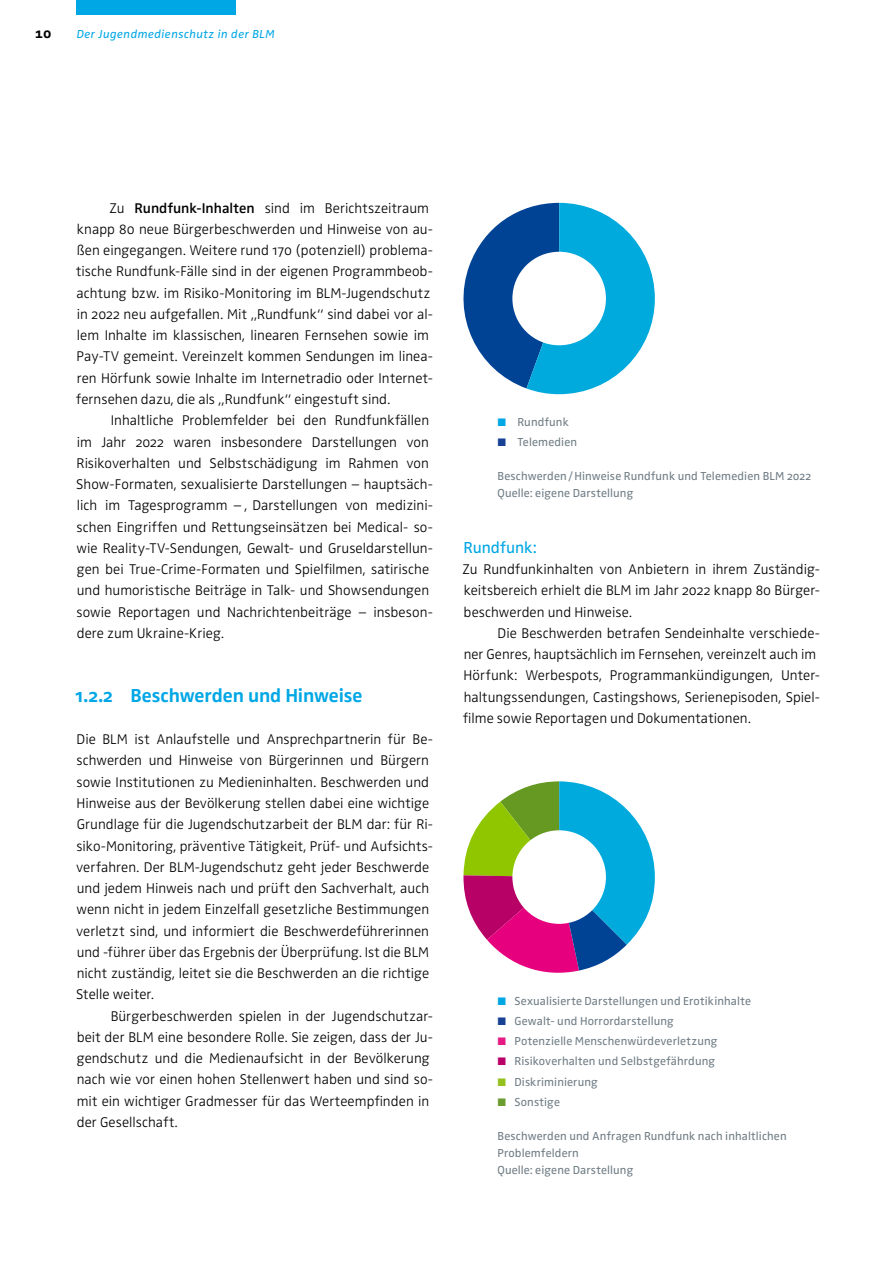
<style>
.page{position:relative;width:893px;height:1263px;background:#fff}
.page>*{position:absolute;margin:0;border:0;box-sizing:border-box;transform-origin:0 0}
.t1{font:700 19.5px "Zwo OT";letter-spacing:-.01em;color:#00a7e5}
.t2{font:16.5px "Zwo OT";letter-spacing:-.005em;color:#00a7e5}
.t3{font:300 14.55px/21.3px "Zwo OT";letter-spacing:.005em;color:#000}
.t4{font:700 14.55px "Zwo OT";color:#000}
.t5{font:12px/17px "Zwo OT";letter-spacing:.01em;color:#717e86}
.t6{font:italic 12px "Zwo OT";letter-spacing:.035em;color:#00a7e5}
.s1{font-weight:600}
.s2{font-weight:300;font-size:11.25px;color:#00a7e5}
.s3{font-weight:300;font-size:11.25px;color:#164194}
.s4{font-weight:300;font-size:11.25px;color:#e71a84}
.s5{font-weight:300;font-size:11.25px;color:#ba0067}
.s6{font-weight:300;font-size:11.25px;color:#95c11f}
.s7{font-weight:300;font-size:11.25px;color:#6c9c30}
</style>
<div class="page">
<div style="left:77px;top:0;width:159px;height:15px;background:#00a7e5"></div>
<svg style="left:463px;top:203px;width:192px;height:191px"></svg>
<div style="left:512px;top:252px;width:94px;height:93px;background:#fff;border-radius:50%"></div>
<svg style="left:463px;top:781px;width:192px;height:192px"></svg>
<div style="left:512px;top:830px;width:94px;height:94px;background:#fff;border-radius:50%"></div>
<p class="t4" style="left:35px;top:25px;width:18px">10</p>
<p class="t6" style="left:77px;top:27px;width:200px">Der Jugendmedienschutz in der BLM</p>
<p class="t3" style="left:76px;top:197px;width:358px;text-indent:33px">Zu <span class="s1">Rundfunk-Inhalten</span> sind im Berichtszeitraum knapp 80 neue Bürgerbeschwerden und Hinweise von au&shy;ßen eingegangen. Weitere rund 170 (potenziell) problema&shy;tische Rundfunk-Fälle sind in der eigenen Programmbeob&shy;achtung bzw. im Risiko-Monitoring im BLM-Jugendschutz in 2022 neu aufgefallen. Mit „Rundfunk“ sind dabei vor al&shy;lem Inhalte im klassischen, linearen Fernsehen sowie im Pay-TV gemeint. Vereinzelt kommen Sendungen im linea&shy;ren Hörfunk sowie Inhalte im Internetradio oder Internet&shy;fernsehen dazu, die als „Rundfunk“ eingestuft sind.</p>
<p class="t3" style="left:76px;top:410px;width:358px;text-indent:35px">Inhaltliche Problemfelder bei den Rundfunkfällen im Jahr 2022 waren insbesondere Darstellungen von Risikoverhalten und Selbstschädigung im Rahmen von Show-Formaten, sexualisierte Darstellungen – hauptsäch&shy;lich im Tagesprogramm – , Darstellungen von medizini&shy;schen Eingriffen und Rettungseinsätzen bei Medical- so&shy;wie Reality-TV-Sendungen, Gewalt- und Gruseldarstellun&shy;gen bei True-Crime-Formaten und Spielfilmen, satirische und humoristische Beiträge in Talk- und Showsendungen sowie Reportagen und Nachrichtenbeiträge – insbeson&shy;dere zum Ukraine-Krieg.</p>
<h1 class="t1" style="left:75px;top:684px;width:288px">1.2.2 Beschwerden und Hinweise</h1>
<p class="t3" style="left:76px;top:729px;width:358px">Die BLM ist Anlaufstelle und Ansprechpartnerin für Be&shy;schwerden und Hinweise von Bürgerinnen und Bürgern sowie Institutionen zu Medieninhalten. Beschwerden und Hinweise aus der Bevölkerung stellen dabei eine wichtige Grundlage für die Jugendschutzarbeit der BLM dar: für Ri&shy;siko-Monitoring, präventive Tätigkeit, Prüf- und Aufsichts&shy;verfahren. Der BLM-Jugendschutz geht jeder Beschwerde und jedem Hinweis nach und prüft den Sachverhalt, auch wenn nicht in jedem Einzelfall gesetzliche Bestimmungen verletzt sind, und informiert die Beschwerdeführerinnen und -führer über das Ergebnis der Überprüfung. Ist die BLM nicht zuständig, leitet sie die Beschwerden an die richtige Stelle weiter.</p>
<p class="t3" style="left:77px;top:1005px;width:358px;text-indent:34px">Bürgerbeschwerden spielen in der Jugendschutzar&shy;beit der BLM eine besondere Rolle. Sie zeigen, dass der Ju&shy;gendschutz und die Medienaufsicht in der Bevölkerung nach wie vor einen hohen Stellenwert haben und sind so&shy;mit ein wichtiger Gradmesser für das Werteempfinden in der Gesellschaft.</p>
<p class="t5" style="left:497px;top:414px;width:73px"><span class="s2">■</span> Rundfunk</p>
<p class="t5" style="left:497px;top:434px;width:81px"><span class="s3">■</span> Telemedien</p>
<p class="t5" style="left:497px;top:468px;width:315px">Beschwerden/Hinweise Rundfunk und Telemedien BLM 2022<br>Quelle: eigene Darstellung</p>
<p class="t2" style="left:464px;top:538px;width:75px">Rundfunk:</p>
<p class="t3" style="left:462px;top:559px;width:359px;text-align:justify">Zu Rundfunkinhalten von Anbietern in ihrem Zuständig&shy;keitsbereich erhielt die BLM im Jahr 2022 knapp 80 Bürger&shy;beschwerden und Hinweise.</p>
<p class="t3" style="left:463px;top:623px;width:358px;text-indent:34px">Die Beschwerden betrafen Sendeinhalte verschiede&shy;ner Genres, hauptsächlich im Fernsehen, vereinzelt auch im Hörfunk: Werbespots, Programmankündigungen, Unter&shy;haltungssendungen, Castingshows, Serienepisoden, Spiel&shy;filme sowie Reportagen und Dokumentationen.</p>
<p class="t5" style="left:497px;top:992px;width:255px"><span class="s2">■</span> Sexualisierte Darstellungen und Erotikinhalte</p>
<p class="t5" style="left:497px;top:1013px;width:178px"><span class="s3">■</span> Gewalt- und Horrordarstellung</p>
<p class="t5" style="left:497px;top:1033px;width:221px"><span class="s4">■</span> Potenzielle Menschenwürdeverletzung</p>
<p class="t5" style="left:497px;top:1053px;width:219px"><span class="s5">■</span> Risikoverhalten und Selbstgefährdung</p>
<p class="t5" style="left:497px;top:1073px;width:102px"><span class="s6">■</span> Diskriminierung</p>
<p class="t5" style="left:497px;top:1093px;width:64px"><span class="s7">■</span> Sonstige</p>
<p class="t5" style="left:497px;top:1127px;width:291px">Beschwerden und Anfragen Rundfunk nach inhaltlichen<br>Problemfeldern<br>Quelle: eigene Darstellung</p>
</div>
